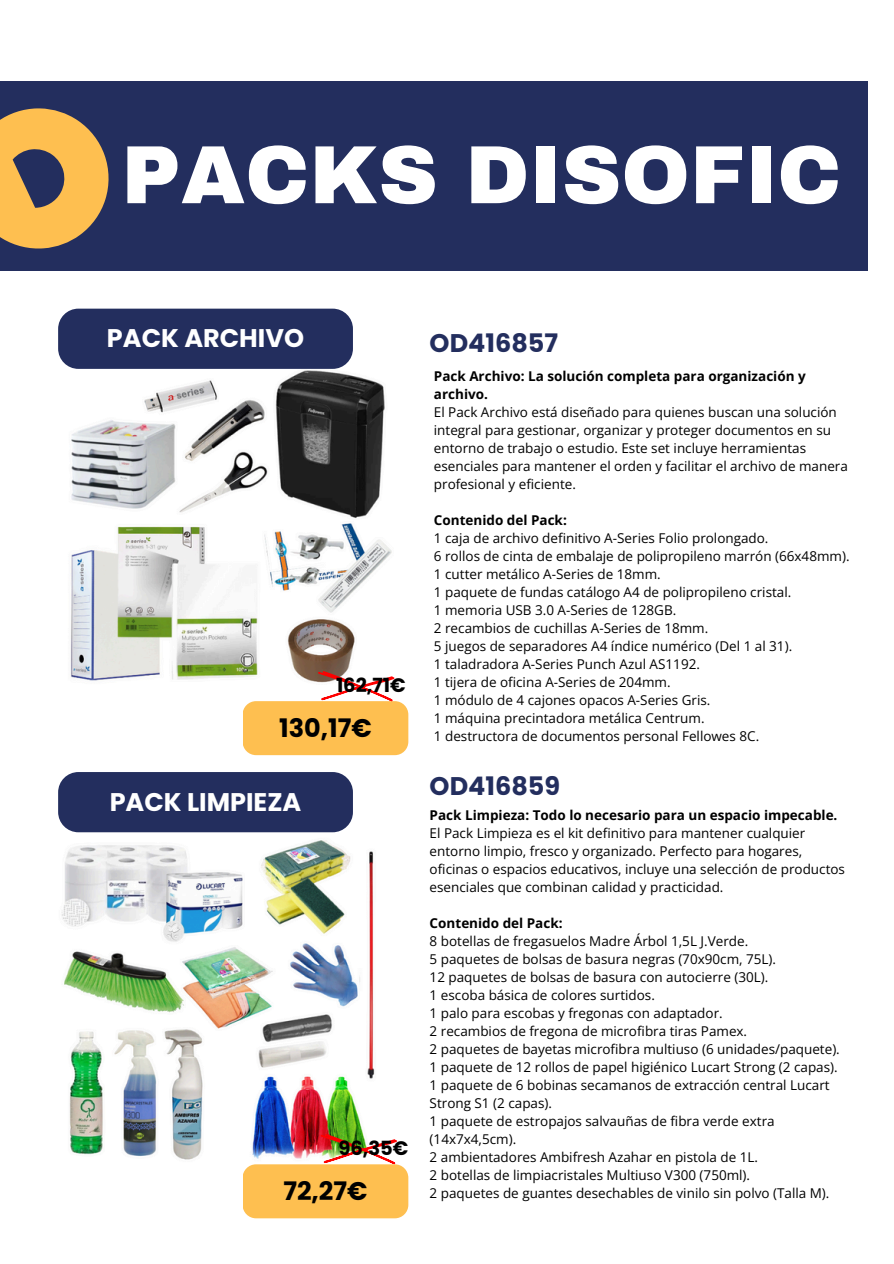
<style>
.page{position:relative;width:894px;height:1264px;background:#fff}
.page>*{position:absolute;margin:0;border:0;box-sizing:border-box;transform-origin:0 0}
.t1{font:900 82.5px "Archivo";color:#fff}
.t2{font:700 25.5px "Poppins";color:#fff}
.t3{font:700 25.5px "Poppins";color:#232e5e}
.t4{font:700 25.5px "Poppins";color:#000}
.t5{font:700 19.5px "Poppins";color:#000}
.t6{font:13.5px/18px "Open Sans";color:#000}
.t7{font:700 13.5px/18px "Open Sans";color:#000}
</style>
<div class="page">
<img style="left:59px;top:354px;width:349px;height:357px">
<div style="left:58px;top:308px;width:295px;height:61px;background:#232e5e;border-radius:20px"></div>
<img style="left:58px;top:816px;width:345px;height:351px">
<div style="left:58px;top:772px;width:295px;height:60px;background:#232e5e;border-radius:20px"></div>
<div style="left:0;top:81px;width:867px;height:190px;background:#232e5e"></div>
<svg style="left:0;top:108px;width:108px;height:140px"></svg>
<div style="left:242px;top:701px;width:166px;height:54px;background:#febf50;border-radius:14px"></div>
<div style="left:242px;top:1164px;width:166px;height:54px;background:#febf50;border-radius:14px"></div>
<svg style="left:318px;top:671px;width:76px;height:30px"></svg>
<svg style="left:320px;top:1133px;width:77px;height:31px"></svg>
<p class="t1" style="left:121px;top:131px;width:721px">PACKS DISOFIC</p>
<h1 class="t2" style="left:107px;top:320px;width:198px">PACK ARCHIVO</h1>
<p class="t5" style="left:336px;top:671px;width:71px">162,71€</p>
<p class="t4" style="left:279px;top:709px;width:94px">130,17€</p>
<h2 class="t2" style="left:110px;top:783px;width:193px">PACK LIMPIEZA</h2>
<p class="t5" style="left:338px;top:1134px;width:71px">96,35€</p>
<p class="t4" style="left:283px;top:1172px;width:85px">72,27€</p>
<p class="t3" style="left:429px;top:325px;width:130px">OD416857</p>
<p class="t7" style="left:434px;top:367px;width:373px">Pack Archivo: La solución completa para organización y archivo.</p>
<p class="t6" style="left:434px;top:403px;width:415px">El Pack Archivo está diseñado para quienes buscan una solución integral para gestionar, organizar y proteger documentos en su entorno de trabajo o estudio. Este set incluye herramientas esenciales para mantener el orden y facilitar el archivo de manera profesional y eficiente.</p>
<h3 class="t7" style="left:434px;top:511px;width:134px">Contenido del Pack:</h3>
<h2 class="t6" style="left:434px;top:529px;width:336px">1 caja de archivo definitivo A-Series Folio prolongado.</h2>
<h2 class="t6" style="left:434px;top:547px;width:417px">6 rollos de cinta de embalaje de polipropileno marrón (66x48mm).</h2>
<p class="t6" style="left:434px;top:565px;width:228px">1 cutter metálico A-Series de 18mm.</p>
<p class="t6" style="left:434px;top:582px;width:359px">1 paquete de fundas catálogo A4 de polipropileno cristal.</p>
<h3 class="t6" style="left:434px;top:600px;width:244px">1 memoria USB 3.0 A-Series de 128GB.</h3>
<h2 class="t6" style="left:434px;top:618px;width:276px">2 recambios de cuchillas A-Series de 18mm.</h2>
<h2 class="t6" style="left:434px;top:636px;width:359px">5 juegos de separadores A4 índice numérico (Del 1 al 31).</h2>
<p class="t6" style="left:434px;top:654px;width:267px">1 taladradora A-Series Punch Azul AS1192.</p>
<p class="t6" style="left:434px;top:672px;width:238px">1 tijera de oficina A-Series de 204mm.</p>
<p class="t6" style="left:434px;top:690px;width:278px">1 módulo de 4 cajones opacos A-Series Gris.</p>
<p class="t6" style="left:434px;top:708px;width:272px">1 máquina precintadora metálica Centrum.</p>
<p class="t6" style="left:434px;top:726px;width:327px">1 destructora de documentos personal Fellowes 8C.</p>
<p class="t3" style="left:429px;top:768px;width:132px">OD416859</p>
<p class="t7" style="left:429px;top:806px;width:409px">Pack Limpieza: Todo lo necesario para un espacio impecable.</p>
<p class="t6" style="left:429px;top:824px;width:417px">El Pack Limpieza es el kit definitivo para mantener cualquier entorno limpio, fresco y organizado. Perfecto para hogares, oficinas o espacios educativos, incluye una selección de productos esenciales que combinan calidad y practicidad.</p>
<p class="t7" style="left:429px;top:914px;width:134px">Contenido del Pack:</p>
<p class="t6" style="left:429px;top:932px;width:320px">8 botellas de fregasuelos Madre Árbol 1,5L J.Verde.</p>
<p class="t6" style="left:429px;top:950px;width:348px">5 paquetes de bolsas de basura negras (70x90cm, 75L).</p>
<p class="t6" style="left:429px;top:968px;width:340px">12 paquetes de bolsas de basura con autocierre (30L).</p>
<p class="t6" style="left:429px;top:986px;width:227px">1 escoba básica de colores surtidos.</p>
<p class="t6" style="left:429px;top:1004px;width:294px">1 palo para escobas y fregonas con adaptador.</p>
<p class="t6" style="left:429px;top:1022px;width:319px">2 recambios de fregona de microfibra tiras Pamex.</p>
<p class="t6" style="left:429px;top:1039px;width:411px">2 paquetes de bayetas microfibra multiuso (6 unidades/paquete).</p>
<h2 class="t6" style="left:429px;top:1057px;width:409px">1 paquete de 12 rollos de papel higiénico Lucart Strong (2 capas).</h2>
<p class="t6" style="left:429px;top:1075px;width:401px">1 paquete de 6 bobinas secamanos de extracción central Lucart<br>Strong S1 (2 capas).</p>
<p class="t6" style="left:429px;top:1111px;width:346px">1 paquete de estropajos salvauñas de fibra verde extra (14x7x4,5cm).</p>
<p class="t6" style="left:429px;top:1147px;width:330px">2 ambientadores Ambifresh Azahar en pistola de 1L.</p>
<p class="t6" style="left:429px;top:1165px;width:322px">2 botellas de limpiacristales Multiuso V300 (750ml).</p>
<p class="t6" style="left:429px;top:1183px;width:401px">2 paquetes de guantes desechables de vinilo sin polvo (Talla M).</p>
</div>
